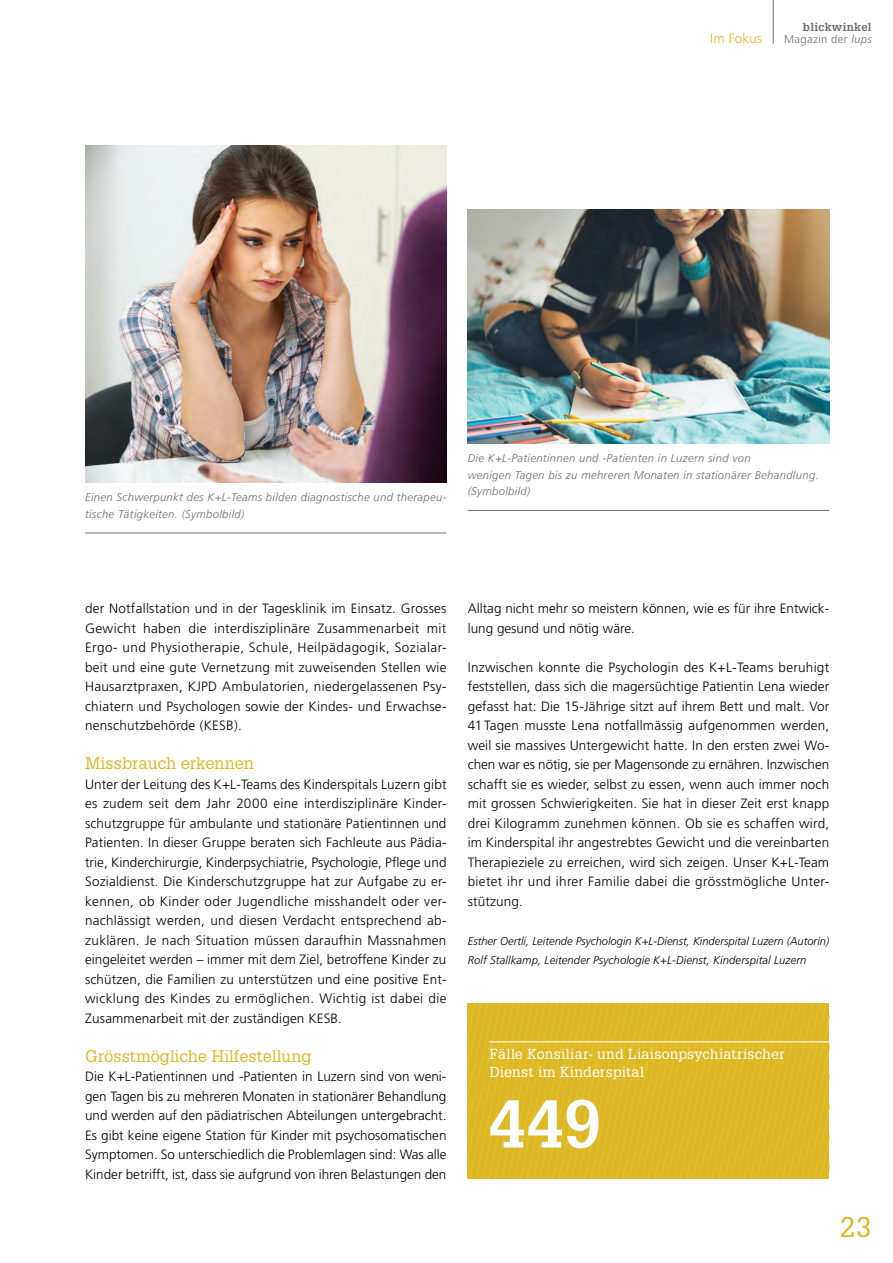
<style>
.page{position:relative;width:893px;height:1263px;background:#fff}
.page>*{position:absolute;margin:0;border:0;box-sizing:border-box;transform-origin:0 0}
.t1{font:700 66px "Glypha LT";color:#fff}
.t2{font:27.75px "Glypha LT";color:#deb728}
.t3{font:16.5px "Glypha LT";color:#deb728}
.t4{font:14.25px/18px "Glypha LT";letter-spacing:.015em;color:#fff}
.t5{font:300 13.5px/19.5px "Frutiger LT";letter-spacing:.01em;color:#000;text-align:justify}
.t6{font:300 13.5px "Frutiger LT";letter-spacing:.01em;color:#deb728}
.t7{font:italic 300 11.25px/16.5px "Frutiger LT";letter-spacing:.03em;color:#6e6e6e}
.t8{font:italic 300 11.25px/19.5px "Frutiger LT";color:#000}
.t9{font:300 11.25px "Frutiger LT";letter-spacing:.03em;color:#6e6e6e}
.t10{font:700 11.25px "Glypha LT";letter-spacing:.03em;color:#6e6e6e}
.s1{font-style:italic}
</style>
<div class="page">
<svg style="left:468px;top:1003px;width:309px;height:176px;background:#ddb928"></svg>
<svg style="left:777px;top:1003px;width:52px;height:176px;background:#ddb928"></svg>
<img style="left:85px;top:145px;width:361px;height:337px">
<img style="left:468px;top:209px;width:361px;height:234px">
<hr style="left:85px;top:533px;width:361px;height:1px;background:#6e6e6e">
<hr style="left:468px;top:510px;width:361px;height:1px;background:#6e6e6e">
<hr style="left:489px;top:1041px;width:340px;height:1px;background:#fff">
<hr style="left:773px;top:0;width:1px;height:44px;background:#6e6e6e">
<p class="t6" style="left:710px;top:30px;width:53px">Im Fokus</p>
<p class="t10" style="left:803px;top:20px;width:70px">blickwinkel</p>
<p class="t9" style="left:784px;top:32px;width:89px">Magazin der <span class="s1">lups</span></p>
<p class="t7" style="left:85px;top:489px;width:363px">Einen Schwerpunkt des K+L-Teams bilden diagnostische und therapeu&shy;tische Tätigkeiten. (Symbolbild)</p>
<p class="t7" style="left:468px;top:450px;width:352px">Die K+L-Patientinnen und -Patienten in Luzern sind von<br>wenigen Tagen bis zu mehreren Monaten in stationärer Behandlung. (Symbolbild)</p>
<p class="t5" style="left:85px;top:599px;width:363px">der Notfallstation und in der Tagesklinik im Einsatz. Grosses Gewicht haben die interdisziplinäre Zusammenarbeit mit Ergo- und Physiotherapie, Schule, Heilpädagogik, Sozialar&shy;beit und eine gute Vernetzung mit zuweisenden Stellen wie Hausarztpraxen, KJPD Ambulatorien, niedergelassenen Psy&shy;chiatern und Psychologen sowie der Kindes- und Erwachse&shy;nenschutzbehörde (KESB).</p>
<p class="t3" style="left:85px;top:753px;width:170px">Missbrauch erkennen</p>
<p class="t5" style="left:85px;top:775px;width:363px">Unter der Leitung des K+L-Teams des Kinderspitals Luzern gibt es zudem seit dem Jahr 2000 eine interdisziplinäre Kinder&shy;schutzgruppe für ambulante und stationäre Patientinnen und Patienten. In dieser Gruppe beraten sich Fachleute aus Pädia&shy;trie, Kinderchirurgie, Kinderpsychiatrie, Psychologie, Pflege und Sozialdienst. Die Kinderschutzgruppe hat zur Aufgabe zu er&shy;kennen, ob Kinder oder Jugendliche misshandelt oder ver&shy;nachlässigt werden, und diesen Verdacht entsprechend ab&shy;zuklären. Je nach Situation müssen daraufhin Massnahmen eingeleitet werden – immer mit dem Ziel, betroffene Kinder zu schützen, die Familien zu unterstützen und eine positive Ent&shy;wicklung des Kindes zu ermöglichen. Wichtig ist dabei die Zusammenarbeit mit der zuständigen KESB.</p>
<p class="t3" style="left:85px;top:1046px;width:228px">Grösstmögliche Hilfestellung</p>
<p class="t5" style="left:85px;top:1067px;width:363px">Die K+L-Patientinnen und -Patienten in Luzern sind von weni&shy;gen Tagen bis zu mehreren Monaten in stationärer Behandlung und werden auf den pädiatrischen Abteilungen untergebracht.<br>Es gibt keine eigene Station für Kinder mit psychosomatischen Symptomen. So unterschiedlich die Problemlagen sind: Was alle Kinder betrifft, ist, dass sie aufgrund von ihren Belastungen den</p>
<p class="t5" style="left:468px;top:599px;width:363px">Alltag nicht mehr so meistern können, wie es für ihre Entwick&shy;lung gesund und nötig wäre.</p>
<p class="t5" style="left:468px;top:658px;width:363px">Inzwischen konnte die Psychologin des K+L-Teams beruhigt feststellen, dass sich die magersüchtige Patientin Lena wieder gefasst hat: Die 15-Jährige sitzt auf ihrem Bett und malt. Vor 41 Tagen musste Lena notfallmässig aufgenommen werden, weil sie massives Untergewicht hatte. In den ersten zwei Wo&shy;chen war es nötig, sie per Magensonde zu ernähren. Inzwischen schafft sie es wieder, selbst zu essen, wenn auch immer noch mit grossen Schwierigkeiten. Sie hat in dieser Zeit erst knapp drei Kilogramm zunehmen können. Ob sie es schaffen wird, im Kinderspital ihr angestrebtes Gewicht und die vereinbarten Therapieziele zu erreichen, wird sich zeigen. Unser K+L-Team bietet ihr und ihrer Familie dabei die grösstmögliche Unter&shy;stützung.</p>
<p class="t8" style="left:468px;top:931px;width:363px">Esther Oertli, Leitende Psychologin K+L-Dienst, Kinderspital Luzern (Autorin)<br>Rolf Stallkamp, Leitender Psychologie K+L-Dienst, Kinderspital Luzern</p>
<p class="t4" style="left:489px;top:1045px;width:297px">Fälle Konsiliar- und Liaisonpsychiatrischer<br>Dienst im Kinderspital</p>
<h1 class="t1" style="left:489px;top:1083px;width:114px">449</h1>
<h2 class="t2" style="left:840px;top:1211px;width:33px">23</h2>
</div>
